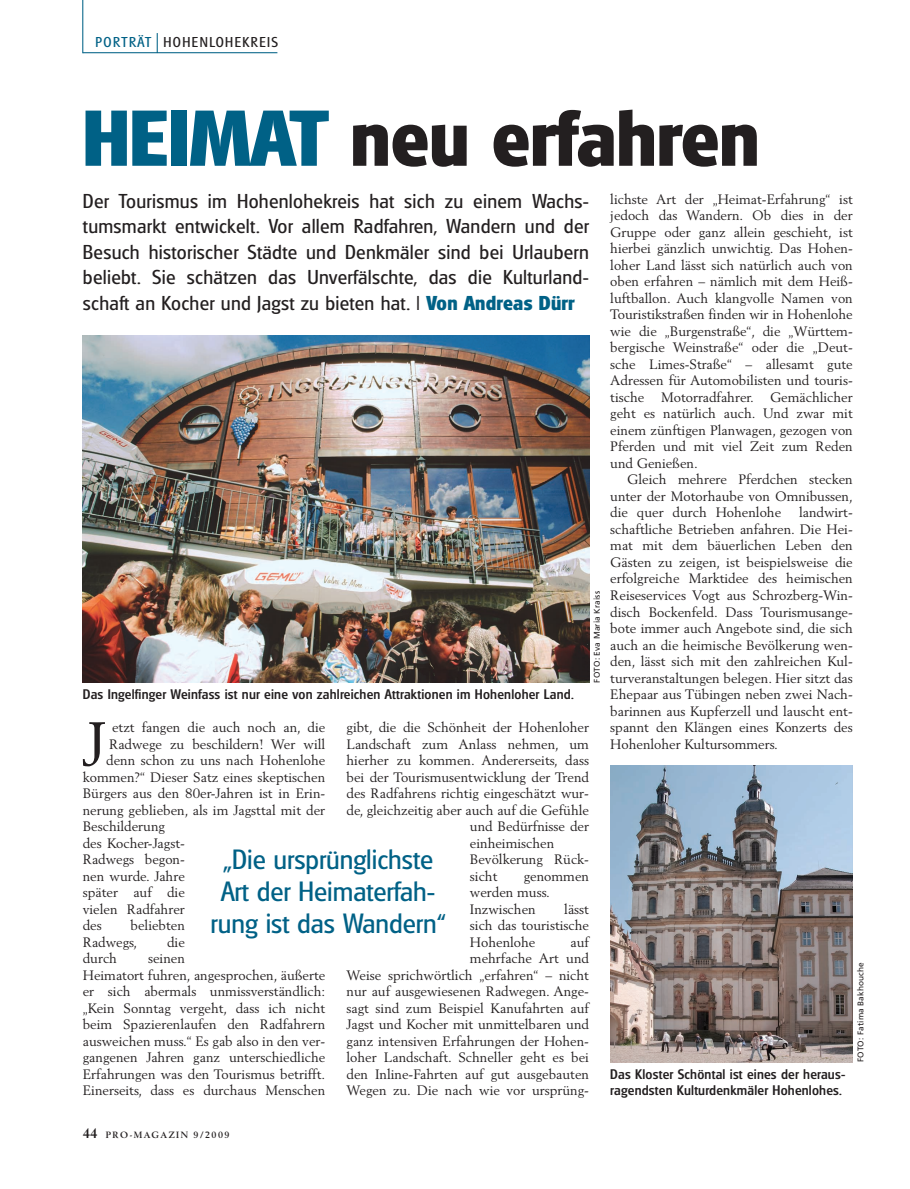
<style>
.page{position:relative;width:910px;height:1189px;background:#fff}
.page>*{position:absolute;margin:0;border:0;box-sizing:border-box;transform-origin:0 0}
.t1{font:700 76.5px "Glasgow";color:#231f20}
.t2{font:61.05px "Berling";color:#231f20}
.t3{font:27px/32.4px "Glasgow";color:#006186;text-align:center}
.t4{font:19.5px/25.5px "Glasgow";letter-spacing:.015em;color:#231f20;text-align:justify}
.t5{font:13.8px "Glasgow";letter-spacing:.1em;color:#231f20}
.t6{font:13.5px/16.5px "Berling";color:#231f20;text-align:justify}
.t7{font:500 13.5px/16.5px "Glasgow";letter-spacing:.015em;color:#231f20}
.t8{font:700 9px "Berling";letter-spacing:.165em;color:#231f20}
.t9{font:8.25px "Frutiger";letter-spacing:.015em;color:#231f20}
.s1{color:#006186}
.s2{font-weight:700;color:#006186}
.s3{font-size:13.5px}
</style>
<div class="page">
<img style="left:82px;top:0;width:771px;height:1063px">
<p class="t5" style="left:96px;top:36px;width:184px"><span class="s1">PORTRÄT</span> HOHENLOHEKREIS</p>
<h1 class="t1" style="left:83px;top:106px;width:678px"><span class="s1">HEIMAT</span> neu erfahren</h1>
<p class="t4" style="left:83px;top:189px;width:507px">Der Tourismus im Hohenlohekreis hat sich zu einem Wachs&shy;tumsmarkt entwickelt. Vor allem Radfahren, Wandern und der Besuch historischer Städte und Denkmäler sind bei Urlaubern beliebt. Sie schätzen das Unverfälschte, das die Kulturland&shy;schaft an Kocher und Jagst zu bieten hat. | <span class="s2">Von Andreas Dürr</span></p>
<p class="t6" style="left:610px;top:192px;width:244px">lichste Art der „Heimat-Erfahrung“ ist jedoch das Wandern. Ob dies in der Gruppe oder ganz allein geschieht, ist hierbei gänzlich unwichtig. Das Hohen&shy;loher Land lässt sich natürlich auch von oben erfahren – nämlich mit dem Heiß&shy;luftballon. Auch klangvolle Namen von Touristikstraßen finden wir in Hohenlohe wie die „Burgenstraße“, die „Württem&shy;bergische Weinstraße“ oder die „Deut&shy;sche Limes-Straße“ – allesamt gute Adressen für Automobilisten und touris&shy;tische Motorradfahrer. Gemächlicher geht es natürlich auch. Und zwar mit einem zünftigen Planwagen, gezogen von Pferden und mit viel Zeit zum Reden und Genießen.</p>
<p class="t6" style="left:610px;top:472px;width:244px;text-indent:17px">Gleich mehrere Pferdchen stecken unter der Motorhaube von Omnibussen, die quer durch Hohenlohe</p>
<p class="t6" style="left:610px;top:505px;width:244px;text-indent:189px">landwirt&shy;schaftliche Betrieben anfahren. Die Hei&shy;mat mit dem bäuerlichen Leben den Gästen zu zeigen, ist beispielsweise die erfolgreiche Marktidee des heimischen Reiseservices Vogt aus Schrozberg-Win&shy;disch Bockenfeld. Dass Tourismusange&shy;bote immer auch Angebote sind, die sich auch an die heimische Bevölkerung wen&shy;den, lässt sich mit den zahlreichen Kul&shy;turveranstaltungen belegen. Hier sitzt das Ehepaar aus Tübingen neben zwei Nach&shy;barinnen aus Kupferzell und lauscht ent&shy;spannt den Klängen eines Konzerts des Hohenloher Kultursommers.</p>
<p class="t9" style="left:593px;top:682px;width:93px;rotate:-90deg">FOTO: Eva Maria Kraiss</p>
<p class="t7" style="left:83px;top:686px;width:492px">Das Ingelfinger Weinfass ist nur eine von zahlreichen Attraktionen im Hohenloher Land.</p>
<p class="t6" style="left:112px;top:720px;width:215px">etzt fangen die auch noch an, die</p>
<p class="t6" style="left:109px;top:736px;width:218px">Radwege zu beschildern! Wer will</p>
<p class="t6" style="left:106px;top:753px;width:220px">denn schon zu uns nach Hohenlohe</p>
<p class="t6" style="left:83px;top:769px;width:244px">kommen?“ Dieser Satz eines skeptischen</p>
<p class="t6" style="left:83px;top:786px;width:244px">Bürgers aus den 80er-Jahren ist in Erin-</p>
<p class="t6" style="left:83px;top:802px;width:244px">nerung geblieben, als im Jagsttal mit der</p>
<p class="t6" style="left:83px;top:819px;width:84px">Beschilderung</p>
<p class="t6" style="left:83px;top:835px;width:104px">des Kocher-Jagst-</p>
<p class="t6" style="left:83px;top:852px;width:104px">Radwegs begon-</p>
<p class="t6" style="left:83px;top:868px;width:104px">nen wurde. Jahre</p>
<p class="t6" style="left:83px;top:885px;width:104px">später auf die</p>
<p class="t6" style="left:83px;top:901px;width:104px">vielen Radfahrer</p>
<p class="t6" style="left:83px;top:918px;width:20px">des</p>
<p class="t6" style="left:346px;top:720px;width:244px">gibt, die die Schönheit der Hohenloher</p>
<p class="t6" style="left:346px;top:736px;width:244px">Landschaft zum Anlass nehmen, um</p>
<p class="t6" style="left:346px;top:753px;width:244px">hierher zu kommen. Andererseits, dass</p>
<p class="t6" style="left:346px;top:769px;width:244px">bei der Tourismusentwicklung der Trend</p>
<p class="t6" style="left:346px;top:786px;width:244px">des Radfahrens richtig eingeschätzt wur-</p>
<p class="t6" style="left:346px;top:802px;width:244px">de, gleichzeitig aber auch auf die Gefühle</p>
<p class="t6" style="left:470px;top:819px;width:121px">und Bedürfnisse der</p>
<p class="t6" style="left:470px;top:835px;width:86px">einheimischen</p>
<p class="t6" style="left:470px;top:852px;width:121px">Bevölkerung Rück-</p>
<p class="t6" style="left:470px;top:868px;width:29px">sicht</p>
<h2 class="t2" style="left:83px;top:717px;width:25px">J</h2>
<h3 class="t3" style="left:211px;top:844px;width:237px">„Die ursprünglichste<br>Art der Heimaterfah&shy;rung ist das Wandern“</h3>
<p class="t6" style="left:470px;top:868px;width:121px;text-align:left;text-indent:54px">genommen werden muss.<br>Inzwischen</p>
<p class="t6" style="left:470px;top:901px;width:121px;text-indent:94px">lässt sich das touristische Hohenlohe</p>
<p class="t6" style="left:83px;top:918px;width:104px;text-indent:48px">beliebten<br>Radwegs,</p>
<p class="t6" style="left:167px;top:934px;width:19px">die</p>
<p class="t6" style="left:346px;top:934px;width:244px;text-align:right">auf<br>mehrfache Art und<br>Weise sprichwörtlich „erfahren“ – nicht nur auf ausgewiesenen Radwegen. Ange&shy;sagt sind zum Beispiel Kanufahrten auf Jagst und Kocher mit unmittelbaren und ganz intensiven Erfahrungen der Hohen&shy;loher Landschaft. Schneller geht es bei den Inline-Fahrten auf gut ausgebauten Wegen zu. Die nach wie vor ursprüng-</p>
<p class="t6" style="left:83px;top:951px;width:36px">durch</p>
<p class="t6" style="left:83px;top:951px;width:244px;text-align:left;text-indent:65px">seinen<br>Heimatort fuhren, angesprochen, äußerte er sich abermals unmissverständlich: „Kein Sonntag vergeht, dass ich nicht beim Spazierenlaufen den Radfahrern ausweichen muss.“ Es gab also in den ver&shy;gangenen Jahren ganz unterschiedliche Erfahrungen was den Tourismus betrifft.<br>Einerseits, dass es durchaus Menschen</p>
<p class="t9" style="left:857px;top:1062px;width:102px;rotate:-90deg">FOTO: Fatima Bakhouche</p>
<p class="t7" style="left:610px;top:1066px;width:236px">Das Kloster Schöntal ist eines der heraus&shy;ragendsten Kulturdenkmäler Hohenlohes.</p>
<p class="t8" style="left:83px;top:1130px;width:148px"><span class="s3">44</span> PRO-MAGAZIN 9/2009</p>
</div>
